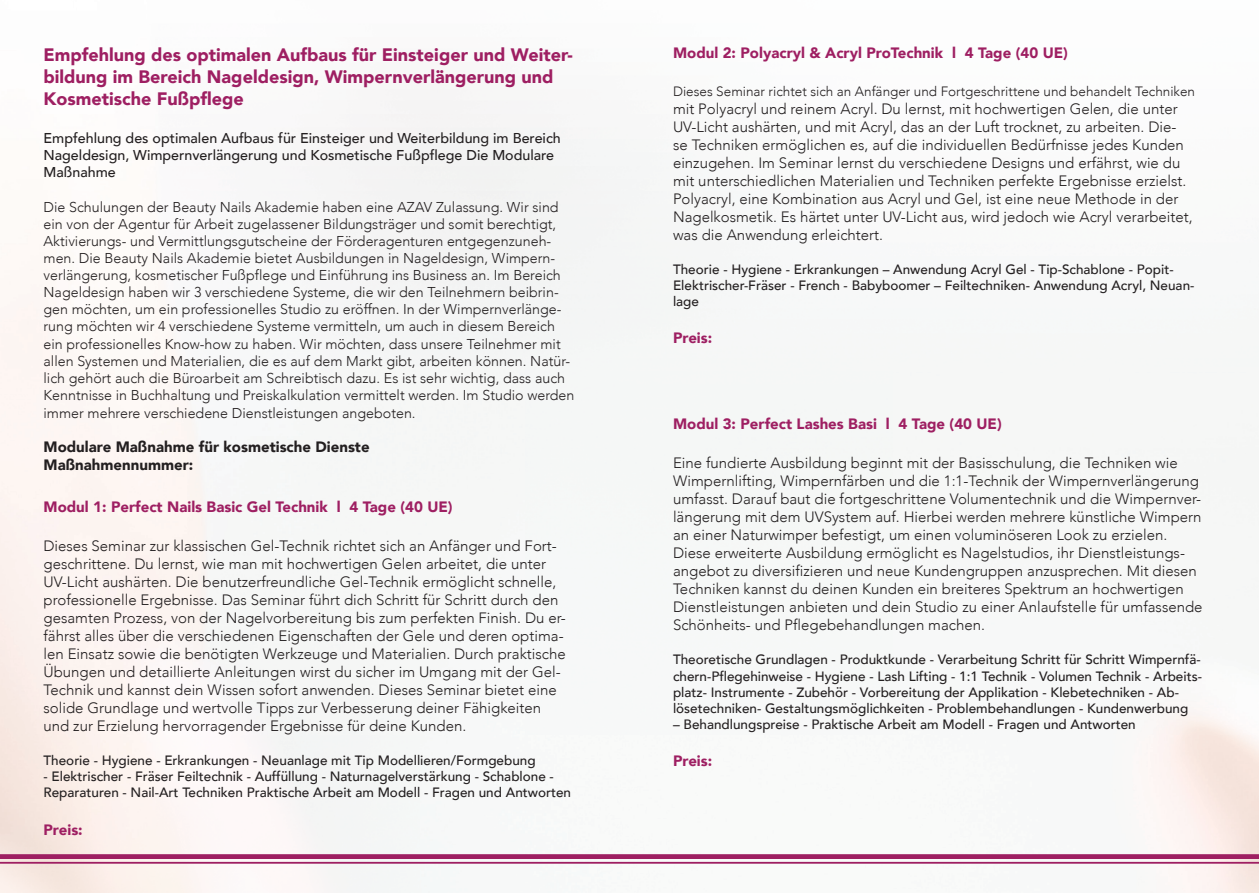
<style>
.page{position:relative;width:1259px;height:893px;background:#fff}
.page>*{position:absolute;margin:0;border:0;box-sizing:border-box;transform-origin:0 0}
.t1{font:900 18px/21.6px "Avenir";color:#9e1f62}
.t2{font:300 15px/18px "Avenir";color:#231f20}
.t3{font:900 15px "Avenir";color:#9e1f62}
.t4{font:900 15px/18px "Avenir";color:#231f20}
.t5{font:300 14.25px/17.1px "Avenir";color:#231f20}
.t6{font:500 14.25px/17.1px "Avenir";color:#231f20}
.t7{font:500 13.5px/16.2px "Avenir";color:#231f20}
.t8{font:300 13.5px "Avenir";color:#231f20}
</style>
<div class="page">
<div style="left:0;top:89px;width:1259px;height:804px;background:#f7f7f6"></div>
<div style="left:0;top:854px;width:1259px;height:5px;background:#9e1f62"></div>
<hr style="left:0;top:862px;width:1259px;height:1px;background:#9e1f62">
<p class="t1" style="left:44px;top:44px;width:530px">Empfehlung des optimalen Aufbaus für Einsteiger und Weiter&shy;bildung im Bereich Nageldesign, Wimpernverlängerung und<br>Kosmetische Fußpflege</p>
<p class="t6" style="left:44px;top:129px;width:519px">Empfehlung des optimalen Aufbaus für Einsteiger und Weiterbildung im Bereich<br>Nageldesign, Wimpernverlängerung und Kosmetische Fußpflege Die Modulare<br>Maßnahme</p>
<p class="t5" style="left:44px;top:198px;width:532px">Die Schulungen der Beauty Nails Akademie haben eine AZAV Zulassung. Wir sind ein von der Agentur für Arbeit zugelassener Bildungsträger und somit berechtigt, Aktivierungs- und Vermittlungsgutscheine der Förderagenturen entgegenzuneh&shy;men. Die Beauty Nails Akademie bietet Ausbildungen in Nageldesign, Wimpern&shy;verlängerung, kosmetischer Fußpflege und Einführung ins Business an. Im Bereich Nageldesign haben wir 3 verschiedene Systeme, die wir den Teilnehmern beibrin&shy;gen möchten, um ein professionelles Studio zu eröffnen. In der Wimpernverlänge&shy;rung möchten wir 4 verschiedene Systeme vermitteln, um auch in diesem Bereich ein professionelles Know-how zu haben. Wir möchten, dass unsere Teilnehmer mit allen Systemen und Materialien, die es auf dem Markt gibt, arbeiten können. Natür&shy;lich gehört auch die Büroarbeit am Schreibtisch dazu. Es ist sehr wichtig, dass auch Kenntnisse in Buchhaltung und Preiskalkulation vermittelt werden. Im Studio werden immer mehrere verschiedene Dienstleistungen angeboten.</p>
<p class="t4" style="left:44px;top:437px;width:328px">Modulare Maßnahme für kosmetische Dienste<br>Maßnahmennummer:</p>
<p class="t3" style="left:44px;top:494px;width:411px">Modul 1: Perfect Nails Basic Gel Technik l 4 Tage (40 UE)</p>
<p class="t2" style="left:44px;top:537px;width:524px">Dieses Seminar zur klassischen Gel-Technik richtet sich an Anfänger und Fort&shy;geschrittene. Du lernst, wie man mit hochwertigen Gelen arbeitet, die unter UV-Licht aushärten. Die benutzerfreundliche Gel-Technik ermöglicht schnelle, professionelle Ergebnisse. Das Seminar führt dich Schritt für Schritt durch den gesamten Prozess, von der Nagelvorbereitung bis zum perfekten Finish. Du er&shy;fährst alles über die verschiedenen Eigenschaften der Gele und deren optima&shy;len Einsatz sowie die benötigten Werkzeuge und Materialien. Durch praktische Übungen und detaillierte Anleitungen wirst du sicher im Umgang mit der Gel-Technik und kannst dein Wissen sofort anwenden. Dieses Seminar bietet eine solide Grundlage und wertvolle Tipps zur Verbesserung deiner Fähigkeiten und zur Erzielung hervorragender Ergebnisse für deine Kunden.</p>
<p class="t7" style="left:44px;top:751px;width:493px">Theorie - Hygiene - Erkrankungen - Neuanlage mit Tip Modellieren/Formgebung</p>
<p class="t7" style="left:44px;top:768px;width:529px">- Elektrischer - Fräser Feiltechnik - Auffüllung - Naturnagelverstärkung - Schablone -<br>Reparaturen - Nail-Art Techniken Praktische Arbeit am Modell - Fragen und Antworten</p>
<p class="t3" style="left:44px;top:816px;width:41px">Preis:</p>
<p class="t3" style="left:673px;top:40px;width:396px">Modul 2: Polyacryl &amp; Acryl ProTechnik l 4 Tage (40 UE)</p>
<p class="t8" style="left:673px;top:83px;width:523px">Dieses Seminar richtet sich an Anfänger und Fortgeschrittene und behandelt Techniken</p>
<p class="t2" style="left:673px;top:99px;width:521px">mit Polyacryl und reinem Acryl. Du lernst, mit hochwertigen Gelen, die unter UV-Licht aushärten, und mit Acryl, das an der Luft trocknet, zu arbeiten. Die&shy;se Techniken ermöglichen es, auf die individuellen Bedürfnisse jedes Kunden einzugehen. Im Seminar lernst du verschiedene Designs und erfährst, wie du mit unterschiedlichen Materialien und Techniken perfekte Ergebnisse erzielst.<br>Polyacryl, eine Kombination aus Acryl und Gel, ist eine neue Methode in der Nagelkosmetik. Es härtet unter UV-Licht aus, wird jedoch wie Acryl verarbeitet, was die Anwendung erleichtert.</p>
<p class="t7" style="left:673px;top:260px;width:523px">Theorie - Hygiene - Erkrankungen – Anwendung Acryl Gel - Tip-Schablone - Popit-<br>Elektrischer-Fräser - French - Babyboomer – Feiltechniken- Anwendung Acryl, Neuan&shy;lage</p>
<p class="t3" style="left:673px;top:325px;width:41px">Preis:</p>
<p class="t3" style="left:673px;top:411px;width:330px">Modul 3: Perfect Lashes Basi l 4 Tage (40 UE)</p>
<p class="t2" style="left:673px;top:454px;width:531px">Eine fundierte Ausbildung beginnt mit der Basisschulung, die Techniken wie Wimpernlifting, Wimpernfärben und die 1:1-Technik der Wimpernverlängerung umfasst. Darauf baut die fortgeschrittene Volumentechnik und die Wimpernver&shy;längerung mit dem UVSystem auf. Hierbei werden mehrere künstliche Wimpern an einer Naturwimper befestigt, um einen voluminöseren Look zu erzielen.<br>Diese erweiterte Ausbildung ermöglicht es Nagelstudios, ihr Dienstleistungs&shy;angebot zu diversifizieren und neue Kundengruppen anzusprechen. Mit diesen Techniken kannst du deinen Kunden ein breiteres Spektrum an hochwertigen Dienstleistungen anbieten und dein Studio zu einer Anlaufstelle für umfassende Schönheits- und Pflegebehandlungen machen.</p>
<p class="t7" style="left:673px;top:651px;width:530px">Theoretische Grundlagen - Produktkunde - Verarbeitung Schritt für Schritt Wimpernfä&shy;chern-Pflegehinweise - Hygiene - Lash Lifting - 1:1 Technik - Volumen Technik - Arbeits&shy;platz- Instrumente - Zubehör - Vorbereitung der Applikation - Klebetechniken - Ab&shy;lösetechniken- Gestaltungsmöglichkeiten - Problembehandlungen - Kundenwerbung</p>
<p class="t7" style="left:673px;top:716px;width:464px">– Behandlungspreise - Praktische Arbeit am Modell - Fragen und Antworten</p>
<p class="t3" style="left:673px;top:748px;width:41px">Preis:</p>
</div>
